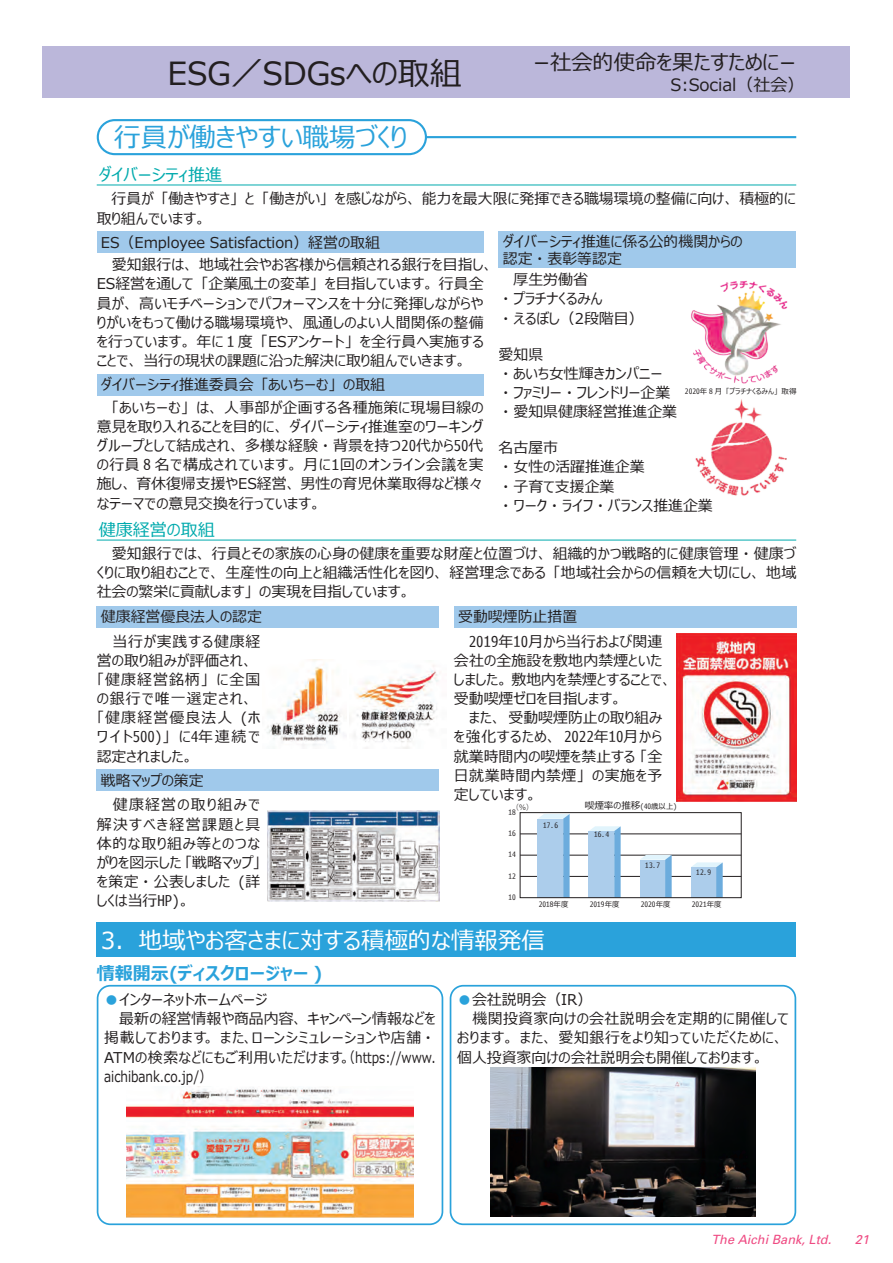
<style>
.page{position:relative;width:893px;height:1263px;background:#fff}
.page>*{position:absolute;margin:0;border:0;box-sizing:border-box;transform-origin:0 0}
.t1{font:31.95px "Meiryo UI";color:#231f20}
.t2{font:26.55px "Meiryo UI";color:#2aa2db}
.t3{font:23.4px "Meiryo UI";color:#fff}
.t4{font:21.3px "Meiryo UI";color:#231f20}
.t5{font:700 18px "Meiryo UI";color:#2aa2db}
.t6{font:16.95px "Meiryo UI";color:#00aaad}
.t7{font:16.95px "Meiryo UI";color:#231f20}
.t8{font:14.85px/19.2px "Meiryo UI";color:#231f20}
.t9{font:14.85px/19.2px "Meiryo UI";letter-spacing:.055em;color:#231f20}
.t10{font:14.85px "Meiryo UI";letter-spacing:.02em;color:#231f20}
.t11{font:14.85px "Meiryo UI";letter-spacing:.05em;color:#231f20}
.t12{font:14.85px "Meiryo UI";letter-spacing:.04em;color:#231f20}
.t13{font:14.85px "Meiryo UI";letter-spacing:.03em;color:#231f20}
.t14{font:14.85px "Meiryo UI";color:#231f20;scale:.82 1}
.t15{font:italic 12.75px "Univers";color:#ef4b83}
.t16{font:7.5px "Meiryo UI";color:#231f20}
.t17{font:7.5px "Koz Go Pro";color:#231f20}
.s1{font-size:9.6px}
.s2{color:#2aa2db}
</style>
<div class="page">
<div style="left:43px;top:47px;width:807px;height:51px;background:#bbb7da"></div>
<div style="left:499px;top:232px;width:297px;height:36px;background:#a0c9eb"></div>
<div style="left:97px;top:985px;width:346px;height:240px;border:2px solid #2aa2db;border-radius:13px"></div>
<div style="left:450px;top:985px;width:346px;height:240px;border:2px solid #2aa2db;border-radius:13px"></div>
<div style="left:97px;top:923px;width:699px;height:34px;background:#2aa2db"></div>
<div style="left:97px;top:606px;width:342px;height:21px;background:#a0c9eb"></div>
<div style="left:97px;top:770px;width:342px;height:21px;background:#a0c9eb"></div>
<div style="left:454px;top:606px;width:342px;height:21px;background:#a0c9eb"></div>
<hr style="left:97px;top:185px;width:699px;height:1px;background:#00aaad">
<hr style="left:97px;top:540px;width:699px;height:1px;background:#00aaad">
<hr style="left:195px;top:136px;width:601px;height:2px;background:#2aa2db">
<div style="left:98px;top:120px;width:328px;height:34px;background:#fff;border-radius:17px"></div>
<div style="left:97px;top:119px;width:330px;height:36px;border:2px solid #2aa2db;border-radius:17px"></div>
<div style="left:97px;top:232px;width:387px;height:21px;background:#a0c9eb"></div>
<div style="left:97px;top:374px;width:387px;height:21px;background:#a0c9eb"></div>
<img style="left:695px;top:399px;width:92px;height:97px">
<img style="left:691px;top:280px;width:97px;height:104px">
<img style="left:349px;top:665px;width:90px;height:83px">
<img style="left:267px;top:660px;width:79px;height:86px">
<img style="left:267px;top:810px;width:172px;height:92px">
<img style="left:676px;top:634px;width:120px;height:167px">
<hr style="left:520px;top:834px;width:221px;height:1px;background:#231f20">
<hr style="left:520px;top:855px;width:221px;height:1px;background:#231f20">
<hr style="left:520px;top:876px;width:221px;height:1px;background:#231f20">
<svg style="left:538px;top:814px;width:32px;height:82px;background:#a3c9e9"></svg>
<svg style="left:589px;top:826px;width:32px;height:70px;background:#a4c9e9"></svg>
<svg style="left:640px;top:855px;width:32px;height:41px"></svg>
<svg style="left:691px;top:862px;width:32px;height:34px"></svg>
<div style="left:520px;top:812px;width:222px;height:86px;border:1px solid #231f20"></div>
<img style="left:490px;top:1067px;width:266px;height:149px">
<img style="left:126px;top:1086px;width:288px;height:131px">
<h1 class="t1" style="left:168px;top:52px;width:295px">ESG／SDGsへの取組</h1>
<h2 class="t2" style="left:114px;top:119px;width:295px">行員が働きやすい職場づくり</h2>
<p class="t6" style="left:99px;top:163px;width:125px">ダイバーシティ推進</p>
<h3 class="t4" style="left:533px;top:47px;width:265px">−社会的使命を果たすために−</h3>
<p class="t7" style="left:671px;top:74px;width:136px">S:Social（社会）</p>
<p class="t8" style="left:97px;top:190px;width:700px;text-indent:15px">行員が「働きやすさ」と「働きがい」を感じながら、能力を最大限に発揮できる職場環境の整備に向け、積極的に取り組んでいます。</p>
<p class="t8" style="left:503px;top:234px;width:241px;line-height:17px">ダイバーシティ推進に係る公的機関からの認定・表彰等認定</p>
<p class="t8" style="left:101px;top:234px;width:280px">ES（Employee Satisfaction）経営の取組</p>
<p class="t8" style="left:97px;top:256px;width:398px;text-indent:15px">愛知銀行は、地域社会やお客様から信頼される銀行を目指し、ES経営を通して「企業風土の変革」を目指しています。行員全員が、高いモチベーションでパフォーマンスを十分に発揮しながらやりがいをもって働ける職場環境や、風通しのよい人間関係の整備を行っています。年に 1 度「ESアンケート」を全行員へ実施することで、当行の現状の課題に沿った解決に取り組んでいきます。</p>
<p class="t8" style="left:502px;top:271px;width:143px;text-indent:11px">厚生労働省<br>・プラチナくるみん<br>・えるぼし（2段階目）</p>
<p class="t8" style="left:499px;top:345px;width:180px">愛知県<br>・あいち女性輝きカンパニー<br>・ファミリー・フレンドリー企業・愛知県健康経営推進企業</p>
<p class="t8" style="left:499px;top:439px;width:216px">名古屋市<br>・女性の活躍推進企業<br>・子育て支援企業<br>・ワーク・ライフ・バランス推進企業</p>
<p class="t8" style="left:101px;top:376px;width:286px">ダイバーシティ推進委員会「あいちーむ」の取組</p>
<p class="t16" style="left:685px;top:386px;width:113px">2020年 8 月「プラチナくるみん」取得</p>
<p class="t8" style="left:97px;top:399px;width:388px;text-align:justify;text-indent:15px">「あいちーむ」は、人事部が企画する各種施策に現場目線の意見を取り入れることを目的に、ダイバーシティ推進室のワーキンググループとして結成され、多様な経験・背景を持つ20代から50代の行員 8 名で構成されています。月に1回のオンライン会議を実施し、育休復帰支援やES経営、男性の育児休業取得など様々なテーマでの意見交換を行っています。</p>
<p class="t6" style="left:99px;top:518px;width:117px">健康経営の取組</p>
<p class="t8" style="left:97px;top:545px;width:701px;text-align:justify;text-indent:15px">愛知銀行では、行員とその家族の心身の健康を重要な財産と位置づけ、組織的かつ戦略的に健康管理・健康づくりに取り組むことで、生産性の向上と組織活性化を図り、経営理念である「地域社会からの信頼を大切にし、地域社会の繁栄に貢献します」の実現を目指しています。</p>
<p class="t8" style="left:101px;top:608px;width:162px">健康経営優良法人の認定</p>
<p class="t8" style="left:458px;top:608px;width:121px">受動喫煙防止措置</p>
<p class="t9" style="left:97px;top:632px;width:165px;text-indent:16px">当行が実践する健康経営の取り組みが評価され、「健康経営銘柄」に全国の銀行で唯一選定され、「健康経営優良法人（ホワイト500）」 に4年連続で認定されました。</p>
<p class="t8" style="left:97px;top:796px;width:165px;text-align:justify;text-indent:16px">健康経営の取り組みで解決すべき経営課題と具体的な取り組み等とのつながりを図示した「戦略マップ」を策定・公表しました（詳しくは当行ＨＰ）。</p>
<p class="t8" style="left:101px;top:772px;width:104px">戦略マップの策定</p>
<p class="t8" style="left:454px;top:632px;width:220px;text-indent:15px">2019年10月から当行および関連会社の全施設を敷地内禁煙といたしました。敷地内を禁煙とすることで、受動喫煙ゼロを目指します。</p>
<p class="t8" style="left:454px;top:709px;width:210px;text-align:justify;text-indent:15px">また、受動喫煙防止の取り組みを強化するため、 2022年10月から就業時間内の喫煙を禁止する「全日就業時間内禁煙」の実施を予定しています。</p>
<p class="t17" style="left:511px;top:802px;width:24px">（％）</p>
<p class="t16" style="left:585px;top:801px;width:94px"><span class="s1">喫煙率の推移</span>(40歳以上)</p>
<p class="t16" style="left:594px;top:829px;width:16px">16.4</p>
<p class="t16" style="left:645px;top:860px;width:16px">13.7</p>
<p class="t16" style="left:509px;top:807px;width:9px">18</p>
<p class="t16" style="left:509px;top:828px;width:9px">16</p>
<p class="t16" style="left:509px;top:849px;width:9px">14</p>
<p class="t16" style="left:509px;top:870px;width:9px">12</p>
<p class="t16" style="left:509px;top:892px;width:9px">10</p>
<p class="t16" style="left:543px;top:820px;width:16px">17.6</p>
<p class="t16" style="left:696px;top:867px;width:16px">12.9</p>
<p class="t16" style="left:539px;top:899px;width:31px">2018年度</p>
<p class="t16" style="left:590px;top:899px;width:31px">2019年度</p>
<p class="t16" style="left:641px;top:899px;width:31px">2020年度</p>
<p class="t16" style="left:692px;top:899px;width:31px">2021年度</p>
<h3 class="t3" style="left:101px;top:924px;width:445px">3．地域やお客さまに対する積極的な情報発信</h3>
<p class="t5" style="left:97px;top:960px;width:227px">情報開示(ディスクロージャー )</p>
<p class="t8" style="left:104px;top:991px;width:165px"><span class="s2">●</span>インターネットホームページ</p>
<p class="t8" style="left:119px;top:1010px;width:318px">最新の経営情報や商品内容、キャンペーン情報などを</p>
<p class="t11" style="left:104px;top:1028px;width:329px">掲載しております。また、ローンシミュレーションや店舗・</p>
<p class="t10" style="left:104px;top:1047px;width:333px">ATMの検索などにもご利用いただけます。（https://www.</p>
<p class="t14" style="left:104px;top:1066px;width:133px">aichibank.co.jp/）</p>
<p class="t8" style="left:457px;top:991px;width:137px"><span class="s2">●</span>会社説明会（IR）</p>
<p class="t13" style="left:472px;top:1008px;width:318px">機関投資家向けの会社説明会を定期的に開催して</p>
<p class="t12" style="left:457px;top:1028px;width:328px">おります。また、愛知銀行をより知っていただくために、</p>
<p class="t8" style="left:457px;top:1048px;width:308px">個人投資家向けの会社説明会も開催しております。</p>
<p class="t15" style="left:711px;top:1232px;width:121px">The Aichi Bank, Ltd.</p>
<p class="t15" style="left:855px;top:1232px;width:16px">21</p>
</div>
